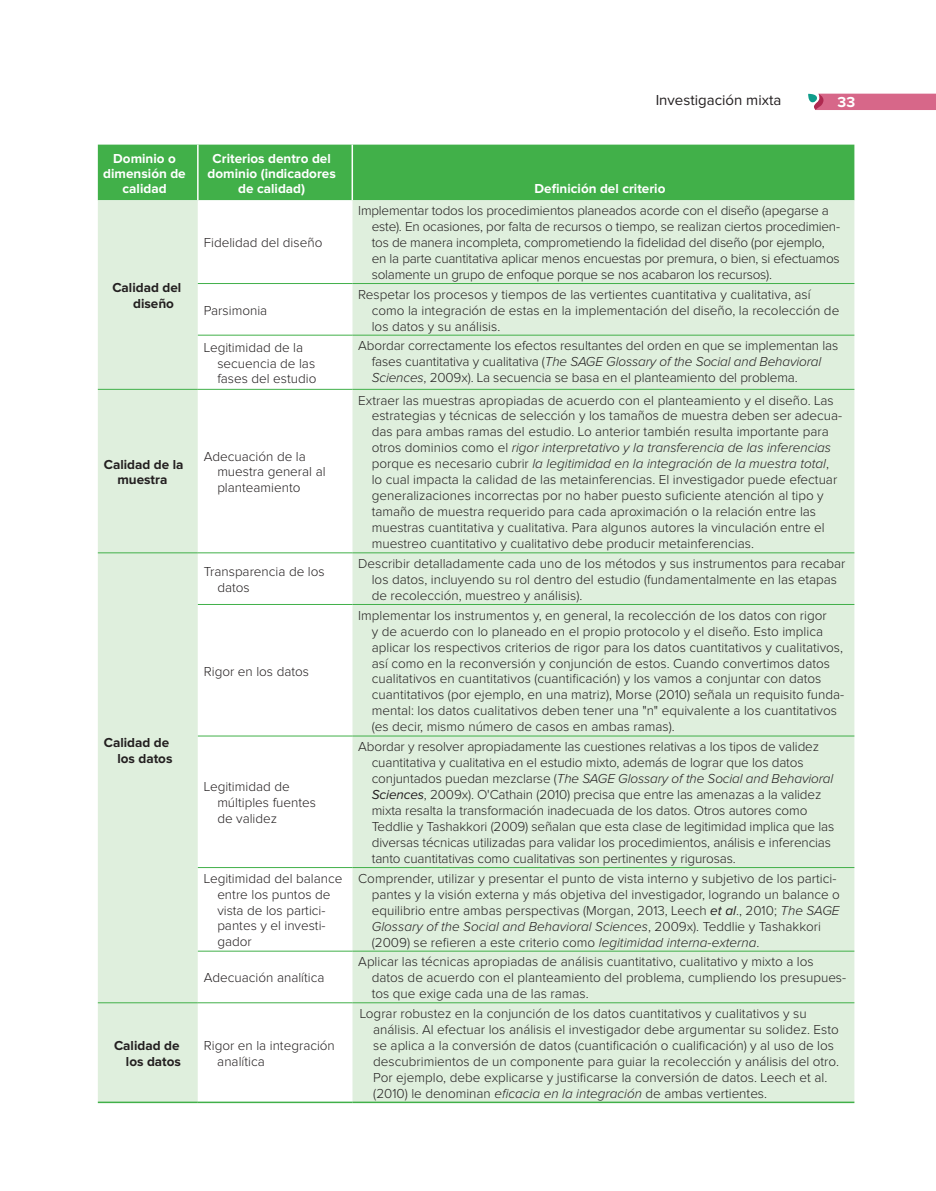
<style>
.page{position:relative;width:936px;height:1191px;background:#fff}
.page>*{position:absolute;margin:0;border:0;box-sizing:border-box;transform-origin:0 0}
.t1{font:15px "Proxima Nova";color:#231f20}
.t2{font:700 15px "Proxima Nova";color:#fff}
.t3{font:300 13.5px/15.9px "Proxima Nova";color:#231f20}
.t4{font:700 13.5px/15px "Proxima Nova";color:#fff;text-align:center}
.t5{font:700 13.5px/15.8px "Proxima Nova";color:#231f20;text-align:right}
.s1{font-style:italic}
.s2{font-weight:400;font-style:italic}
</style>
<div class="page">
<svg style="left:808px;top:94px;width:127px;height:16px;background:#d16c8c"></svg>
<div style="left:98px;top:145px;width:756px;height:55px;background:#41b049"></div>
<div style="left:98px;top:200px;width:756px;height:901px;background:#dfefdd"></div>
<svg style="left:198px;top:200px;width:154px;height:901px"></svg>
<hr style="left:197px;top:145px;width:1px;height:55px;background:#fff">
<hr style="left:351px;top:145px;width:2px;height:55px;background:#fff">
<hr style="left:198px;top:283px;width:154px;height:1px;background:#41b049">
<hr style="left:352px;top:283px;width:502px;height:1px;background:#41b049">
<hr style="left:198px;top:335px;width:154px;height:1px;background:#41b049">
<hr style="left:352px;top:335px;width:502px;height:1px;background:#41b049">
<hr style="left:198px;top:389px;width:154px;height:1px;background:#41b049">
<hr style="left:352px;top:389px;width:502px;height:1px;background:#41b049">
<hr style="left:198px;top:552px;width:154px;height:1px;background:#41b049">
<hr style="left:352px;top:552px;width:502px;height:1px;background:#41b049">
<hr style="left:198px;top:604px;width:154px;height:1px;background:#41b049">
<hr style="left:352px;top:604px;width:502px;height:1px;background:#41b049">
<hr style="left:198px;top:735px;width:154px;height:1px;background:#41b049">
<hr style="left:352px;top:735px;width:502px;height:1px;background:#41b049">
<hr style="left:198px;top:867px;width:154px;height:1px;background:#41b049">
<hr style="left:352px;top:867px;width:502px;height:1px;background:#41b049">
<hr style="left:198px;top:950px;width:154px;height:1px;background:#41b049">
<hr style="left:352px;top:950px;width:502px;height:1px;background:#41b049">
<hr style="left:198px;top:1002px;width:154px;height:1px;background:#41b049">
<hr style="left:352px;top:1002px;width:502px;height:1px;background:#41b049">
<hr style="left:198px;top:1101px;width:154px;height:2px;background:#41b049">
<hr style="left:352px;top:1101px;width:502px;height:2px;background:#41b049">
<hr style="left:98px;top:1101px;width:100px;height:2px;background:#41b049">
<hr style="left:98px;top:389px;width:100px;height:1px;background:#41b049">
<hr style="left:98px;top:552px;width:100px;height:1px;background:#41b049">
<hr style="left:98px;top:1002px;width:100px;height:1px;background:#41b049">
<p class="t4" style="left:103px;top:151px;width:84px">Dominio o dimensión de calidad</p>
<p class="t4" style="left:208px;top:151px;width:130px">Criterios dentro del dominio (indicadores de calidad)</p>
<p class="t5" style="left:133px;top:280px;width:50px;text-align:left;text-indent:-21px">Calidad del diseño</p>
<p class="t3" style="left:204px;top:235px;width:120px">Fidelidad del diseño</p>
<p class="t3" style="left:204px;top:303px;width:65px">Parsimonia</p>
<p class="t1" style="left:655px;top:93px;width:127px">Investigación mixta</p>
<p class="t2" style="left:837px;top:95px;width:19px">33</p>
<p class="t4" style="left:534px;top:181px;width:132px">Definición del criterio</p>
<p class="t3" style="left:372px;top:203px;width:470px;text-indent:-14px">Implementar todos los procedimientos planeados acorde con el diseño (apegarse a este). En ocasiones, por falta de recursos o tiempo, se realizan ciertos procedimien&shy;tos de manera incompleta, comprometiendo la fidelidad del diseño (por ejemplo, en la parte cuantitativa aplicar menos encuestas por premura, o bien, si efectuamos solamente un grupo de enfoque porque se nos acabaron los recursos).</p>
<p class="t3" style="left:372px;top:287px;width:469px;text-indent:-14px">Respetar los procesos y tiempos de las vertientes cuantitativa y cualitativa, así como la integración de estas en la implementación del diseño, la recolección de los datos y su análisis.</p>
<p class="t3" style="left:217px;top:340px;width:101px;text-indent:-14px">Legitimidad de la secuencia de las fases del estudio</p>
<p class="t3" style="left:372px;top:338px;width:468px;text-indent:-14px">Abordar correctamente los efectos resultantes del orden en que se implementan las fases cuantitativa y cualitativa (<span class="s1">The SAGE Glossary of the Social and Behavioral<br>Sciences</span>, 2009x). La secuencia se basa en el planteamiento del problema.</p>
<p class="t5" style="left:104px;top:457px;width:81px;text-align:center">Calidad de la muestra</p>
<p class="t3" style="left:217px;top:449px;width:110px;text-indent:-14px">Adecuación de la muestra general al planteamiento</p>
<p class="t3" style="left:372px;top:392px;width:472px;text-indent:-14px">Extraer las muestras apropiadas de acuerdo con el planteamiento y el diseño. Las estrategias y técnicas de selección y los tamaños de muestra deben ser adecua&shy;das para ambas ramas del estudio. Lo anterior también resulta importante para otros dominios como el <span class="s1">rigor interpretativo y la transferencia de las inferencias </span>porque es necesario cubrir <span class="s1">la legitimidad en la integración de la muestra total</span>, lo cual impacta la calidad de las metainferencias. El investigador puede efectuar generalizaciones incorrectas por no haber puesto suficiente atención al tipo y tamaño de muestra requerido para cada aproximación o la relación entre las muestras cuantitativa y cualitativa. Para algunos autores la vinculación entre el muestreo cuantitativo y cualitativo debe producir metainferencias.</p>
<p class="t3" style="left:217px;top:564px;width:109px;text-indent:-14px">Transparencia de los datos</p>
<p class="t3" style="left:372px;top:556px;width:475px;text-indent:-14px">Describir detalladamente cada uno de los métodos y sus instrumentos para recabar los datos, incluyendo su rol dentro del estudio (fundamentalmente en las etapas de recolección, muestreo y análisis).</p>
<p class="t5" style="left:104px;top:735px;width:70px">Calidad de los datos</p>
<p class="t3" style="left:204px;top:663px;width:107px">Rigor en los datos</p>
<p class="t3" style="left:217px;top:779px;width:100px;text-indent:-14px">Legitimidad de múltiples fuentes de validez</p>
<p class="t3" style="left:372px;top:607px;width:474px;text-indent:-14px">Implementar los instrumentos y, en general, la recolección de los datos con rigor<br>y de acuerdo con lo planeado en el propio protocolo y el diseño. Esto implica aplicar los respectivos criterios de rigor para los datos cuantitativos y cualitativos, así como en la reconversión y conjunción de estos. Cuando convertimos datos cualitativos en cuantitativos (cuantificación) y los vamos a conjuntar con datos cuantitativos (por ejemplo, en una matriz), Morse (2010) señala un requisito funda&shy;mental: los datos cualitativos deben tener una "n" equivalente a los cuantitativos (es decir, mismo número de casos en ambas ramas).</p>
<p class="t3" style="left:372px;top:739px;width:464px;text-indent:-14px">Abordar y resolver apropiadamente las cuestiones relativas a los tipos de validez cuantitativa y cualitativa en el estudio mixto, además de lograr que los datos conjuntados puedan mezclarse (<span class="s1">The SAGE Glossary of the Social and Behavioral </span><span class="s2">Sciences</span>, 2009x). O'Cathain (2010) precisa que entre las amenazas a la validez mixta resalta la transformación inadecuada de los datos. Otros autores como Teddlie y Tashakkori (2009) señalan que esta clase de legitimidad implica que las diversas técnicas utilizadas para validar los procedimientos, análisis e inferencias tanto cuantitativas como cualitativas son pertinentes y rigurosas.</p>
<p class="t3" style="left:217px;top:871px;width:127px;text-indent:-14px">Legitimidad del balance entre los puntos de vista de los partici&shy;pantes y el investi&shy;gador</p>
<p class="t3" style="left:372px;top:870px;width:469px;text-indent:-14px">Comprender, utilizar y presentar el punto de vista interno y subjetivo de los partici&shy;pantes y la visión externa y más objetiva del investigador, logrando un balance o equilibrio entre ambas perspectivas (Morgan, 2013, Leech <span class="s2">et al</span>., 2010; <span class="s1">The SAGE Glossary of the Social and Behavioral Sciences</span>, 2009x). Teddlie y Tashakkori (2009) se refieren a este criterio como <span class="s1">legitimidad interna-externa</span>.</p>
<p class="t3" style="left:204px;top:970px;width:122px">Adecuación analítica</p>
<p class="t3" style="left:372px;top:954px;width:476px;text-indent:-14px">Aplicar las técnicas apropiadas de análisis cuantitativo, cualitativo y mixto a los datos de acuerdo con el planteamiento del problema, cumpliendo los presupues&shy;tos que exige cada una de las ramas.</p>
<p class="t5" style="left:114px;top:1038px;width:69px">Calidad de los datos</p>
<p class="t3" style="left:217px;top:1038px;width:119px;text-indent:-14px">Rigor en la integración analítica</p>
<p class="t3" style="left:373px;top:1006px;width:467px;text-indent:-14px">Lograr robustez en la conjunción de los datos cuantitativos y cualitativos y su análisis. Al efectuar los análisis el investigador debe argumentar su solidez. Esto se aplica a la conversión de datos (cuantificación o cualificación) y al uso de los descubrimientos de un componente para guiar la recolección y análisis del otro.<br>Por ejemplo, debe explicarse y justificarse la conversión de datos. Leech et al. (2010) le denominan <span class="s1">eficacia en la integración</span> de ambas vertientes.</p>
</div>
